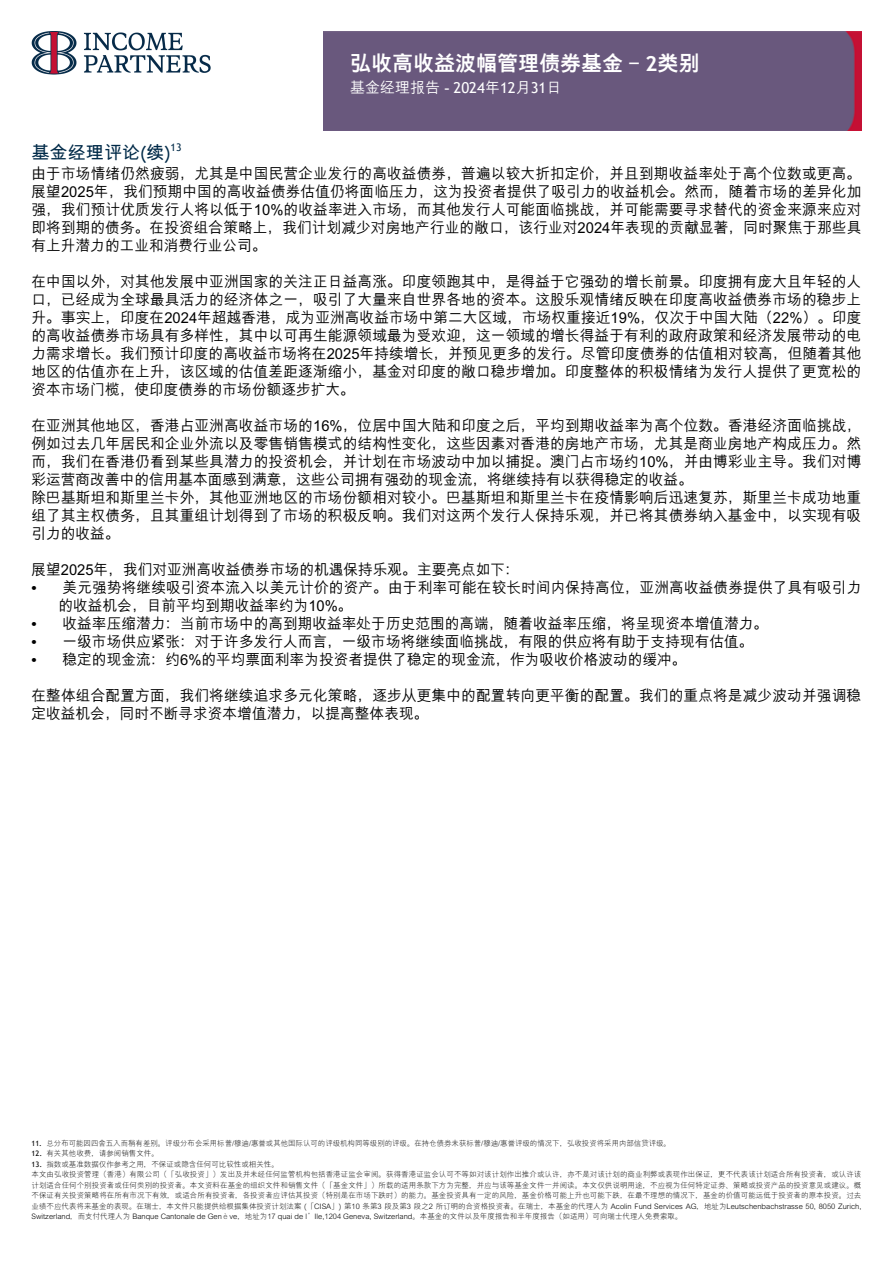
<style>
.page{position:relative;width:893px;height:1263px;background:#fff}
.page>*{position:absolute;margin:0;border:0;box-sizing:border-box;transform-origin:0 0}
.t1{font:800 21px "M Hei PRC";color:#fff}
.t2{font:700 18px "M Hei PRC";color:#002a48}
.t3{font:500 15px/18px "M Hei PRC";color:#000;text-align:justify}
.t4{font:500 15px "M Hei PRC";color:#fff}
.t5{font:300 7.5px/10.5px "M Hei PRC";color:#000;text-align:justify}
.s1{font-family:"M Hei HK"}
.s2{font-family:"Trebuchet MS";font-weight:700}
.s3{font-family:"Trebuchet MS";font-weight:400}
.s4{font-family:"Times New Roman";font-weight:700}
</style>
<div class="page">
<div style="left:324px;top:32px;width:537px;height:98px;background:#69587d"></div>
<img style="left:32px;top:32px;width:179px;height:43px">
<p class="t1" style="left:350px;top:52px;width:351px">弘收高收益波幅管理债券基金 <span class="s1">-</span> <span class="s2">2</span>类别</p>
<p class="t4" style="left:350px;top:79px;width:213px">基金经理报告 <span class="s1">-</span> <span class="s3">2024</span>年<span class="s3">12</span>月<span class="s3">31</span>日</p>
<p class="t2" style="left:32px;top:142px;width:152px">基金经理评论(续)<sup>13</sup></p>
<p class="t3" style="left:32px;top:164px;width:831px">由于市场情绪仍然疲弱，尤其是中国民营企业发行的高收益债券，普遍以较大折扣定价，并且到期收益率处于高个位数或更高。展望2025年，我们预期中国的高收益债券估值仍将面临压力，这为投资者提供了吸引力的收益机会。然而，随着市场的差异化加强，我们预计优质发行人将以低于10%的收益率进入市场，而其他发行人可能面临挑战，并可能需要寻求替代的资金来源来应对即将到期的债务。在投资组合策略上，我们计划减少对房地产行业的敞口，该行业对2024年表现的贡献显著，同时聚焦于那些具有上升潜力的工业和消费行业公司。</p>
<p class="t3" style="left:32px;top:272px;width:831px">在中国以外，对其他发展中亚洲国家的关注正日益高涨。印度领跑其中，是得益于它强劲的增长前景。印度拥有庞大且年轻的人口，已经成为全球最具活力的经济体之一，吸引了大量来自世界各地的资本。这股乐观情绪反映在印度高收益债券市场的稳步上升。事实上，印度在2024年超越香港，成为亚洲高收益市场中第二大区域，市场权重接近19%，仅次于中国大陆（22%）。印度的高收益债券市场具有多样性，其中以可再生能源领域最为受欢迎，这一领域的增长得益于有利的政府政策和经济发展带动的电力需求增长。我们预计印度的高收益市场将在2025年持续增长，并预见更多的发行。尽管印度债券的估值相对较高，但随着其他地区的估值亦在上升，该区域的估值差距逐渐缩小，基金对印度的敞口稳步增加。印度整体的积极情绪为发行人提供了更宽松的资本市场门榄，使印度债券的市场份额逐步扩大。</p>
<p class="t3" style="left:32px;top:416px;width:831px">在亚洲其他地区，香港占亚洲高收益市场的16%，位居中国大陆和印度之后，平均到期收益率为高个位数。香港经济面临挑战，例如过去几年居民和企业外流以及零售销售模式的结构性变化，这些因素对香港的房地产市场，尤其是商业房地产构成压力。然而，我们在香港仍看到某些具潜力的投资机会，并计划在市场波动中加以捕捉。澳门占市场约10%，并由博彩业主导。我们对博彩运营商改善中的信用基本面感到满意，这些公司拥有强劲的现金流，将继续持有以获得稳定的收益。</p>
<p class="t3" style="left:32px;top:488px;width:831px">除巴基斯坦和斯里兰卡外，其他亚洲地区的市场份额相对较小。巴基斯坦和斯里兰卡在疫情影响后迅速复苏，斯里兰卡成功地重组了其主权债务，且其重组计划得到了市场的积极反响。我们对这两个发行人保持乐观，并已将其债券纳入基金中，以实现有吸引力的收益。</p>
<p class="t3" style="left:32px;top:560px;width:490px">展望2025年，我们对亚洲高收益债券市场的机遇保持乐观。主要亮点如下：</p>
<p class="t3" style="left:58px;top:578px;width:804px;text-indent:-27px"><span class="s4">•</span> 美元强势将继续吸引资本流入以美元计价的资产。由于利率可能在较长时间内保持高位，亚洲高收益债券提供了具有吸引力的收益机会，目前平均到期收益率约为10%。</p>
<p class="t3" style="left:32px;top:614px;width:738px"><span class="s4">•</span> 收益率压缩潜力：当前市场中的高到期收益率处于历史范围的高端，随着收益率压缩，将呈现资本增值潜力。</p>
<p class="t3" style="left:32px;top:632px;width:723px"><span class="s4">•</span> 一级市场供应紧张：对于许多发行人而言，一级市场将继续面临挑战，有限的供应将有助于支持现有估值。</p>
<p class="t3" style="left:32px;top:650px;width:657px"><span class="s4">•</span> 稳定的现金流：约6%的平均票面利率为投资者提供了稳定的现金流，作为吸收价格波动的缓冲。</p>
<p class="t3" style="left:32px;top:686px;width:831px">在整体组合配置方面，我们将继续追求多元化策略，逐步从更集中的配置转向更平衡的配置。我们的重点将是减少波动并强调稳定收益机会，同时不断寻求资本增值潜力，以提高整体表现。</p>
<p class="t5" style="left:32px;top:1138px;width:641px"><span class="s3">11.</span> 总分布可能因四舍五入而稍有差别。评级分布会采用标普/穆迪/惠誉或其他国际认可的评级机构同等级别的评级。在持仓债券未获标普/穆迪/惠誉评级的情况下，弘收投资将采用内部信贷评级。</p>
<p class="t5" style="left:32px;top:1148px;width:129px"><span class="s3">12.</span> 有关其他收费，请参阅销售文件。</p>
<p class="t5" style="left:32px;top:1159px;width:249px"><span class="s3">13.</span> 指数或基准数据仅作参考之用，不保证或隐含任何可比较性或相关性。</p>
<p class="t5" style="left:32px;top:1169px;width:831px">本文由弘收投资管理（香港）有限公司（「弘收投资」）发出及并未经任何监管机构包括香港证监会审阅。获得香港证监会认可不等如对该计划作出推介或认许，亦不是对该计划的商业利弊或表现作出保证，更不代表该计划适合所有投资者，或认许该计划适合任何个别投资者或任何类别的投资者。本文资料在基金的组织文件和销售文件（「基金文件」）所载的适用条款下方为完整，并应与该等基金文件一并阅读。本文仅供说明用途，不应视为任何特定证券、策略或投资产品的投资意见或建议。概不保证有关投资策略将在所有市况下有效，或适合所有投资者，各投资者应评估其投资（特别是在市场下跌时）的能力。基金投资具有一定的风险，基金价格可能上升也可能下跌，在最不理想的情况下，基金的价值可能远低于投资者的原本投资。过去业绩不应代表将来基金的表现。在瑞士，本文件只能提供给根据集体投资计划法案 (「CISA」) 第10 条第3 段及第3 段之2 所订明的合资格投资者。在瑞士，本基金的代理人为 Acolin Fund Services AG，地址为Leutschenbachstrasse 50, 8050 Zurich, Switzerland，而支付代理人为 Banque Cantonale de Genève，地址为17 quai de l’Ile,1204 Geneva, Switzerland。本基金的文件以及年度报告和半年度报告（如适用）可向瑞士代理人免费索取。</p>
</div>
